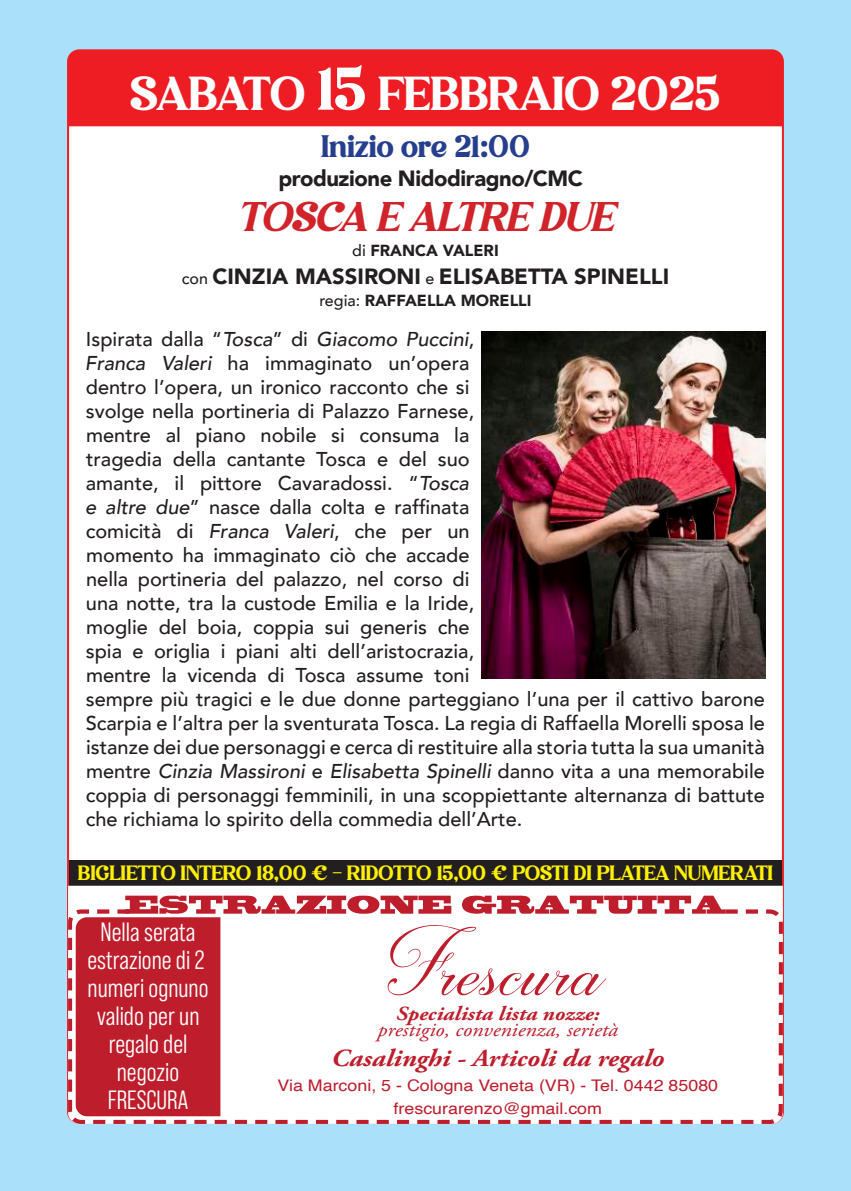
<style>
.page{position:relative;width:851px;height:1191px;background:#fff}
.page>*{position:absolute;margin:0;border:0;box-sizing:border-box;transform-origin:0 0}
.t1{font:91.2px "Darleston";color:#be1d2c;scale:1.11 1}
.t2{font:46px "Avigea";color:#fff}
.t3{font:italic 40px "Avigea";color:#d1232a}
.t4{font:30px "Avigea";color:#253f8e}
.t5{font:26.4px/28px "Bebas Neue Pro Middle";color:#fff;text-align:center}
.t6{font:italic 700 24.6px "Adobe Garamond Pro";color:#be1d2c;scale:1.11 1}
.t7{font:900 22px "Avenir";color:#231f20}
.t8{font:900 22px "Avenir";letter-spacing:-.02em;color:#231f20}
.t9{font:500 20px/24px "Avenir";color:#231f20}
.t10{font:20px "Avigea";color:#fff101}
.t11{font:italic 20px "Adobe Garamond Pro";color:#be1d2c;scale:1.11 1}
.t12{font:italic 700 20px "Adobe Garamond Pro";color:#be1d2c;scale:1.11 1}
.t13{font:16px/22.8px "Helvetica";color:#be1d2c;text-align:center;scale:1.11 1}
.t14{font:900 16px "Avenir";color:#231f20}
.s1{font-size:58px}
.s2{font-weight:500}
.s3{font-weight:500;font-size:16px}
.s4{font-style:italic}
</style>
<div class="page">
<div style="left:0;top:0;width:850px;height:1191px;background:#aae0f9"></div>
<div style="left:68px;top:50px;width:714px;height:1073px;background:#fff;border-radius:11px"></div>
<div style="left:70px;top:50px;width:712px;height:76px;background:#ee1d23"></div>
<div style="left:69px;top:860px;width:712px;height:40px;background:#231f20"></div>
<svg style="left:68px;top:885px;width:714px;height:239px"></svg>
<svg style="left:76px;top:895px;width:375px;height:221px"></svg>
<svg style="left:462px;top:895px;width:263px;height:18px"></svg>
<img style="left:482px;top:332px;width:283px;height:346px">
<h2 class="t2" style="left:130px;top:65px;width:591px">SABATO <span class="s1">15</span> FEBBRAIO 2025</h2>
<h3 class="t4" style="left:321px;top:128px;width:210px">Inizio ore 21:00</h3>
<p class="t8" style="left:278px;top:159px;width:306px">produzione Nidodiragno/CMC</p>
<h3 class="t3" style="left:237px;top:192px;width:377px">TOSCA E ALTRE DUE</h3>
<p class="t14" style="left:352px;top:237px;width:148px"><span class="s2">di</span> FRANCA VALERI</p>
<p class="t7" style="left:182px;top:257px;width:489px"><span class="s3">con</span> CINZIA MASSIRONI <span class="s3">e</span> ELISABETTA SPINELLI</p>
<p class="t14" style="left:319px;top:286px;width:214px"><span class="s2">regia:</span> RAFFAELLA MORELLI</p>
<p class="t9" style="left:85px;top:325px;width:681px">Ispirata dalla “<span class="s4">Tosca</span>” di <span class="s4">Giacomo Puccini</span>,<br><span class="s4">Franca Valeri</span> ha immaginato un’opera<br>dentro l’opera, un ironico racconto che si<br>svolge nella portineria di Palazzo Farnese,<br>mentre al piano nobile si consuma la<br>tragedia della cantante Tosca e del suo<br>amante, il pittore Cavaradossi. “<span class="s4">Tosca<br>e altre due</span>” nasce dalla colta e raffinata<br>comicità di <span class="s4">Franca Valeri</span>, che per un<br>momento ha immaginato ciò che accade<br>nella portineria del palazzo, nel corso di<br>una notte, tra la custode Emilia e la Iride,<br>moglie del boia, coppia sui generis che<br>spia e origlia i piani alti dell’aristocrazia,<br>mentre la vicenda di Tosca assume toni<br>sempre più tragici e le due donne parteggiano l’una per il cattivo barone Scarpia e l’altra per la sventurata Tosca. La regia di Raffaella Morelli sposa le istanze dei due personaggi e cerca di restituire alla storia tutta la sua umanità mentre <span class="s4">Cinzia Massironi</span> e <span class="s4">Elisabetta Spinelli</span> danno vita a una memorabile coppia di personaggi femminili, in una scoppiettante alternanza di battute che richiama lo spirito della commedia dell’Arte.</p>
<p class="t10" style="left:78px;top:861px;width:696px">BIGLIETTO INTERO 18,00 € - RIDOTTO 15,00 € POSTI DI PLATEA NUMERATI</p>
<h3 class="t5" style="left:87px;top:917px;width:123px">Nella serata estrazione di 2 numeri ognuno valido per un regalo del negozio<br>FRESCURA</h3>
<h1 class="t1" style="left:387px;top:914px;width:198px">Frescura</h1>
<p class="t12" style="left:396px;top:1002px;width:185px">Specialista lista nozze:</p>
<p class="t11" style="left:377px;top:1017px;width:218px">prestigio, convenienza, serietà</p>
<p class="t6" style="left:331px;top:1044px;width:301px">Casalinghi - Articoli da regalo</p>
<p class="t13" style="left:277px;top:1074px;width:398px">Via Marconi, 5 - Cologna Veneta (VR) - Tel. 0442 85080 frescurarenzo@gmail.com</p>
</div>
